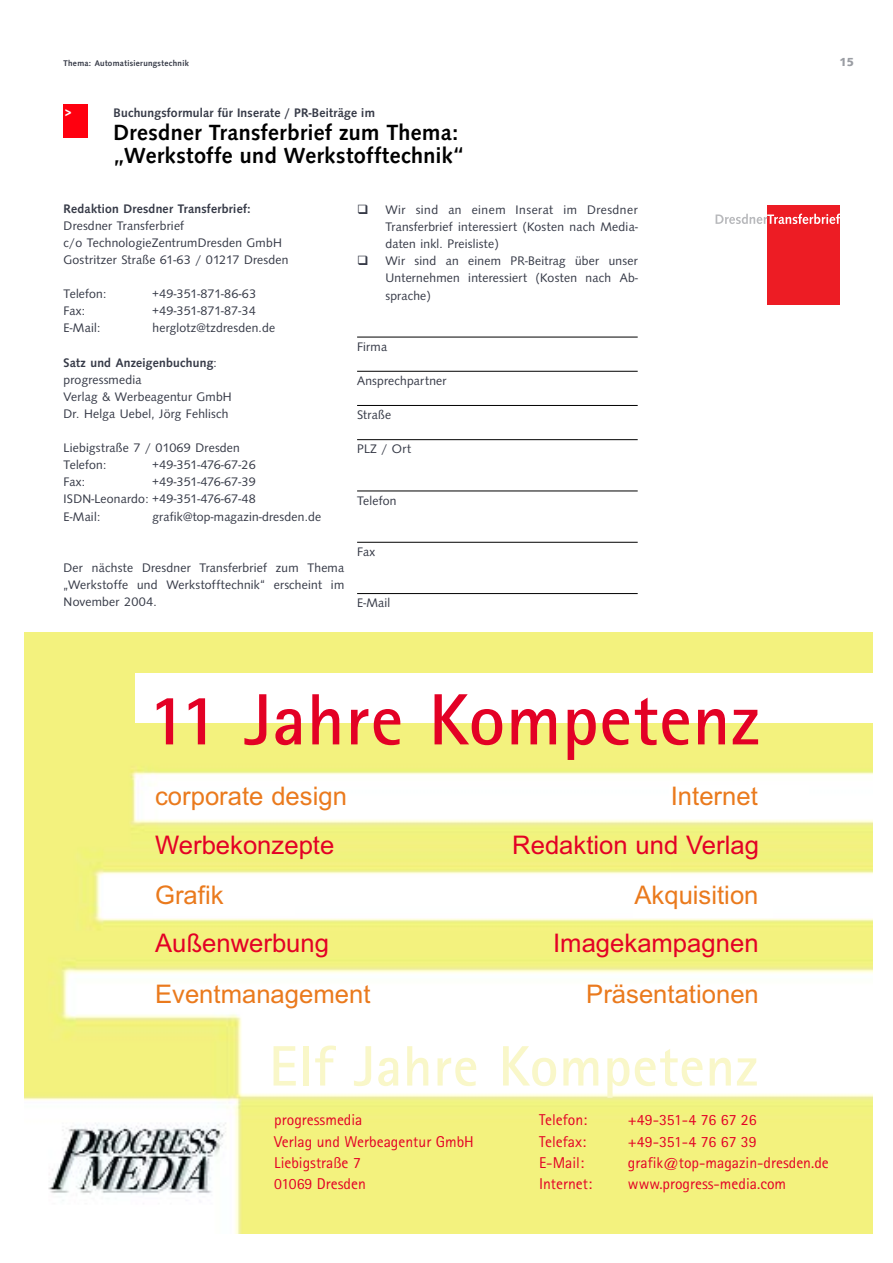
<style>
.page{position:relative;width:893px;height:1263px;background:#fff}
.page>*{position:absolute;margin:0;border:0;box-sizing:border-box;transform-origin:0 0}
.t1{font:700 72.75px "Rotis Sans Serif";letter-spacing:.015em;color:#e30125}
.t2{font:700 57px "Rotis Sans Serif";letter-spacing:.015em;color:#f9f7c9}
.t3{font:25.65px "Arial";color:#ea7a1d}
.t4{font:25.65px "Arial";color:#e30125}
.t5{font:500 22.8px/22.8px "Syntax D";letter-spacing:.02em;color:#000}
.t6{font:15.6px/21.3px "Rotis Sans Serif";color:#e30125}
.t7{font:12.9px/17.1px "Syntax D";letter-spacing:.02em;color:#363a47}
.t8{font:500 12.9px "Syntax D";letter-spacing:.02em;color:#363a47}
.t9{font:500 12.9px "Syntax D";color:#fff}
.t10{font:700 12.15px "Syntax D";color:#9a9da3}
.t11{font:500 8.55px "Syntax D";letter-spacing:.04em;color:#363a47}
.s1{font-weight:500}
</style>
<div class="page">
<div style="left:64px;top:105px;width:24px;height:33px;background:#ff000f"></div>
<hr style="left:357px;top:337px;width:280px;height:1px;background:#000">
<hr style="left:357px;top:371px;width:280px;height:1px;background:#000">
<hr style="left:357px;top:405px;width:280px;height:1px;background:#000">
<hr style="left:357px;top:439px;width:280px;height:1px;background:#000">
<hr style="left:357px;top:491px;width:280px;height:1px;background:#000">
<hr style="left:357px;top:542px;width:280px;height:1px;background:#000">
<hr style="left:357px;top:593px;width:280px;height:1px;background:#000">
<div style="left:767px;top:205px;width:72px;height:100px;background:#ed1c24"></div>
<svg style="left:715px;top:214px;width:125px;height:10px"></svg>
<img style="left:24px;top:632px;width:848px;height:601px">
<div style="left:154px;top:884px;width:141px;height:32px;background:#fff"></div>
<div style="left:669px;top:785px;width:139px;height:34px;background:#fff"></div>
<div style="left:633px;top:884px;width:139px;height:34px;background:#fff"></div>
<div style="left:135px;top:674px;width:737px;height:49px;background:#fff"></div>
<p class="t11" style="left:64px;top:60px;width:127px">Thema: Automatisierungstechnik</p>
<p class="t10" style="left:839px;top:57px;width:16px">15</p>
<p class="t9" style="left:65px;top:108px;width:8px">&gt;</p>
<p class="t8" style="left:113px;top:108px;width:263px">Buchungsformular für Inserate / PR-Beiträge im</p>
<h3 class="t5" style="left:113px;top:123px;width:352px">Dresdner Transferbrief zum Thema: „Werkstoffe und Werkstofftechnik“</h3>
<p class="t8" style="left:64px;top:203px;width:189px">Redaktion Dresdner Transferbrief:</p>
<p class="t7" style="left:64px;top:218px;width:226px">Dresdner Transferbrief<br>c/o TechnologieZentrumDresden GmbH<br>Gostritzer Straße 61-63 / 01217 Dresden</p>
<p class="t7" style="left:64px;top:287px;width:44px">Telefon:</p>
<p class="t7" style="left:152px;top:287px;width:105px">+49-351-871-86-63</p>
<p class="t7" style="left:64px;top:304px;width:23px">Fax:</p>
<p class="t7" style="left:152px;top:304px;width:105px">+49-351-871-87-34</p>
<p class="t7" style="left:64px;top:321px;width:38px">E-Mail:</p>
<p class="t7" style="left:152px;top:321px;width:124px">herglotz@tzdresden.de</p>
<p class="t7" style="left:64px;top:355px;width:170px"><span class="s1">Satz und Anzeigenbuchung</span>: progressmedia<br>Verlag &amp; Werbeagentur GmbH<br>Dr. Helga Uebel, Jörg Fehlisch</p>
<p class="t7" style="left:64px;top:440px;width:178px">Liebigstraße 7 / 01069 Dresden<br>Telefon:</p>
<p class="t7" style="left:385px;top:202px;width:254px">Wir sind an einem Inserat im Dresdner Transferbrief interessiert (Kosten nach Media&shy;daten inkl. Preisliste)<br>Wir sind an einem PR-Beitrag über unser Unternehmen interessiert (Kosten nach Ab&shy;sprache)</p>
<p class="t7" style="left:357px;top:339px;width:32px">Firma</p>
<p class="t7" style="left:357px;top:373px;width:91px">Ansprechpartner</p>
<p class="t7" style="left:357px;top:408px;width:35px">Straße</p>
<p class="t7" style="left:357px;top:442px;width:56px">PLZ / Ort</p>
<p class="t7" style="left:357px;top:493px;width:41px">Telefon</p>
<p class="t7" style="left:152px;top:458px;width:105px">+49-351-476-67-26</p>
<p class="t7" style="left:64px;top:475px;width:194px;text-align:justify;text-indent:89px">+49-351-476-67-39<br>ISDN-Leonardo: +49-351-476-67-48<br>E-Mail:</p>
<p class="t7" style="left:64px;top:475px;width:23px">Fax:</p>
<p class="t7" style="left:152px;top:509px;width:170px">grafik@top-magazin-dresden.de</p>
<p class="t7" style="left:64px;top:560px;width:282px;text-align:justify">Der nächste Dresdner Transferbrief zum Thema „Werkstoffe und Werkstofftechnik“ erscheint im November 2004.</p>
<p class="t7" style="left:357px;top:544px;width:19px">Fax</p>
<p class="t7" style="left:357px;top:596px;width:35px">E-Mail</p>
<h1 class="t1" style="left:148px;top:694px;width:613px">11 Jahre Kompetenz</h1>
<h3 class="t3" style="left:155px;top:787px;width:193px">corporate design</h3>
<h3 class="t3" style="left:670px;top:787px;width:88px">Internet</h3>
<h3 class="t4" style="left:155px;top:836px;width:181px">Werbekonzepte</h3>
<h3 class="t4" style="left:512px;top:836px;width:248px">Redaktion und Verlag</h3>
<h3 class="t3" style="left:155px;top:886px;width:70px">Grafik</h3>
<h3 class="t3" style="left:634px;top:886px;width:126px">Akquisition</h3>
<h3 class="t4" style="left:155px;top:934px;width:175px">Außenwerbung</h3>
<h3 class="t3" style="left:155px;top:985px;width:217px">Eventmanagement</h3>
<h3 class="t3" style="left:586px;top:985px;width:174px">Präsentationen</h3>
<h3 class="t4" style="left:553px;top:934px;width:207px">Imagekampagnen</h3>
<h2 class="t2" style="left:269px;top:1046px;width:490px">Elf Jahre Kompetenz</h2>
<p class="t6" style="left:274px;top:1111px;width:201px">progressmedia<br>Verlag und Werbeagentur GmbH<br>Liebigstraße 7<br>01069 Dresden</p>
<p class="t6" style="left:539px;top:1111px;width:50px">Telefon:</p>
<p class="t6" style="left:628px;top:1111px;width:130px">+49-351-4 76 67 26</p>
<p class="t6" style="left:539px;top:1132px;width:48px">Telefax:</p>
<p class="t6" style="left:628px;top:1132px;width:130px">+49-351-4 76 67 39</p>
<p class="t6" style="left:539px;top:1154px;width:46px">E-Mail:</p>
<p class="t6" style="left:628px;top:1154px;width:202px">grafik@top-magazin-dresden.de</p>
<p class="t6" style="left:539px;top:1175px;width:55px">Internet:</p>
<p class="t6" style="left:628px;top:1175px;width:160px">www.progress-media.com</p>
</div>
